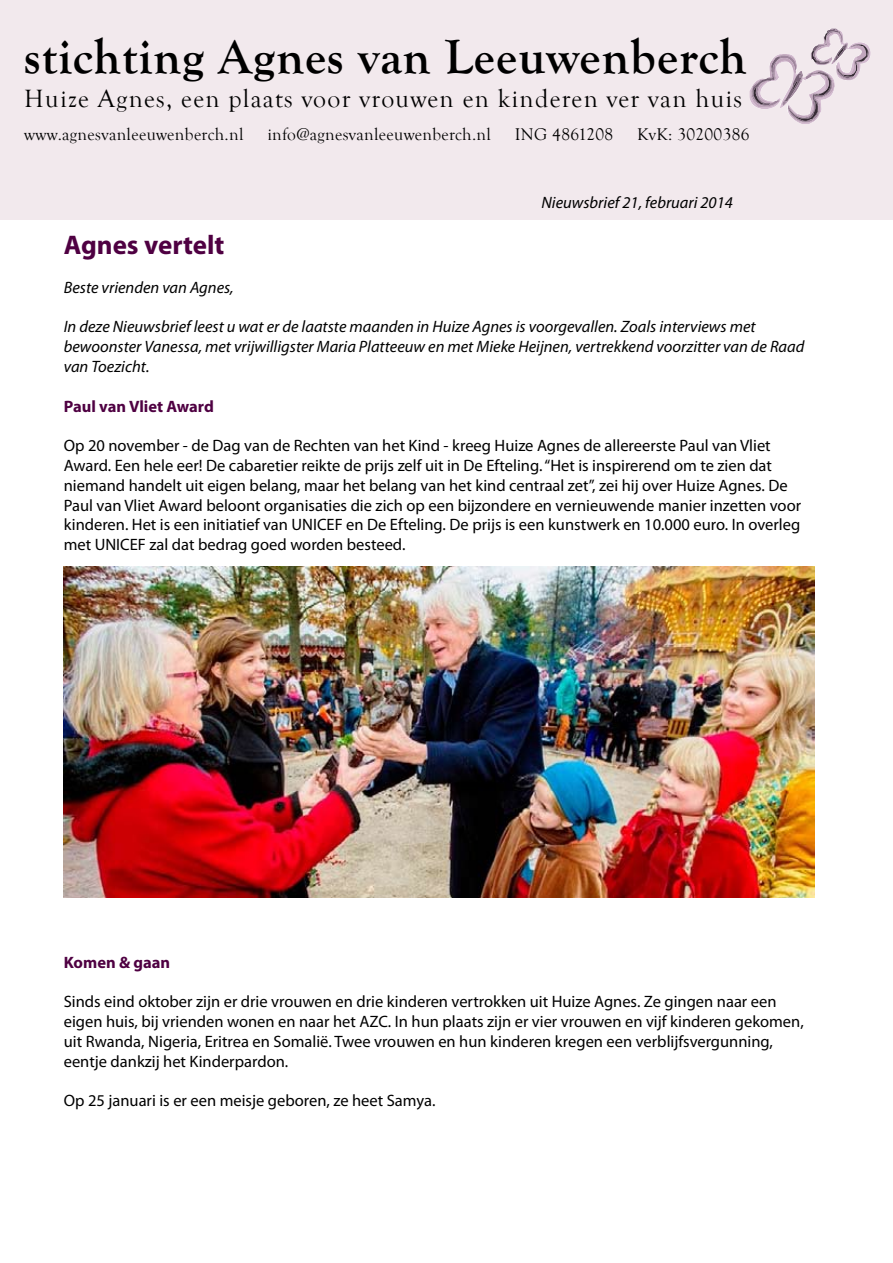
<style>
.page{position:relative;width:893px;height:1263px;background:#fff}
.page>*{position:absolute;margin:0;border:0;box-sizing:border-box;transform-origin:0 0}
.t1{font:700 49.5px "Goudy Old Style T";letter-spacing:.02em;color:#000}
.t2{font:700 27px "Myriad Pro";color:#4f0042}
.t3{font:25.65px "Goudy Old Style T";letter-spacing:.05em;color:#000}
.t4{font:17.4px "Goudy Old Style T";letter-spacing:.02em;color:#000}
.t5{font:16.5px/19.8px "Myriad Pro";color:#000}
.t6{font:italic 16.5px/19.8px "Myriad Pro";color:#000}
.t7{font:700 16.5px "Myriad Pro";color:#4f0042}
</style>
<div class="page">
<div style="left:0;top:0;width:893px;height:220px;background:#f2e9ed"></div>
<img style="left:64px;top:566px;width:750px;height:331px">
<svg style="left:749px;top:28px;width:122px;height:81px"></svg>
<h1 class="t1" style="left:24px;top:29px;width:724px">stichting Agnes van Leeuwenberch</h1>
<h3 class="t3" style="left:24px;top:85px;width:719px">Huize Agnes, een plaats voor vrouwen en kinderen ver van huis</h3>
<p class="t4" style="left:24px;top:124px;width:221px">www.agnesvanleeuwenberch.nl</p>
<p class="t4" style="left:267px;top:124px;width:225px">info@agnesvanleeuwenberch.nl</p>
<p class="t4" style="left:515px;top:124px;width:100px">ING 4861208</p>
<p class="t4" style="left:637px;top:124px;width:114px">KvK: 30200386</p>
<h2 class="t2" style="left:64px;top:227px;width:162px">Agnes vertelt</h2>
<p class="t6" style="left:541px;top:192px;width:193px">Nieuwsbrief 21, februari 2014</p>
<p class="t6" style="left:64px;top:277px;width:171px">Beste vrienden van Agnes,</p>
<p class="t6" style="left:64px;top:317px;width:742px">In deze Nieuwsbrief leest u wat er de laatste maanden in Huize Agnes is voorgevallen. Zoals interviews met bewoonster Vanessa, met vrijwilligster Maria Platteeuw en met Mieke Heijnen, vertrekkend voorzitter van de Raad van Toezicht.</p>
<p class="t7" style="left:64px;top:395px;width:152px">Paul van Vliet Award</p>
<p class="t5" style="left:64px;top:435px;width:739px">Op 20 november - de Dag van de Rechten van het Kind - kreeg Huize Agnes de allereerste Paul van Vliet Award. Een hele eer! De cabaretier reikte de prijs zelf uit in De Efteling. “Het is inspirerend om te zien dat niemand handelt uit eigen belang, maar het belang van het kind centraal zet”, zei hij over Huize Agnes. De Paul van Vliet Award beloont organisaties die zich op een bijzondere en vernieuwende manier inzetten voor kinderen. Het is een initiatief van UNICEF en De Efteling. De prijs is een kunstwerk en 10.000 euro. In overleg met UNICEF zal dat bedrag goed worden besteed.</p>
<p class="t7" style="left:64px;top:951px;width:108px">Komen &amp; gaan</p>
<p class="t5" style="left:64px;top:992px;width:741px">Sinds eind oktober zijn er drie vrouwen en drie kinderen vertrokken uit Huize Agnes. Ze gingen naar een eigen huis, bij vrienden wonen en naar het AZC. In hun plaats zijn er vier vrouwen en vijf kinderen gekomen, uit Rwanda, Nigeria, Eritrea en Somalië. Twee vrouwen en hun kinderen kregen een verblijfsvergunning, eentje dankzij het Kinderpardon.</p>
<p class="t5" style="left:64px;top:1091px;width:373px">Op 25 januari is er een meisje geboren, ze heet Samya.</p>
</div>
